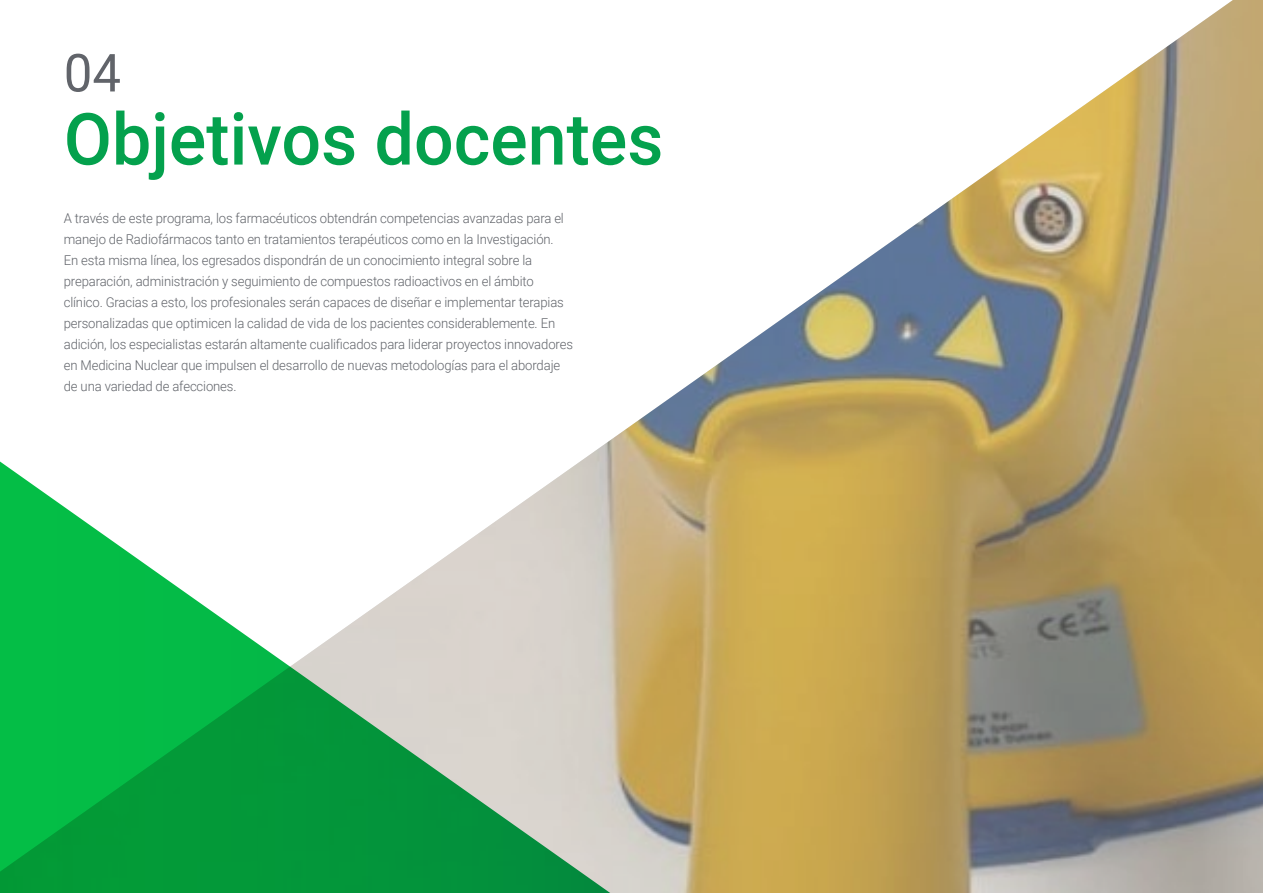
<style>
.page{position:relative;width:1263px;height:893px;background:#fff}
.page>*{position:absolute;margin:0;border:0;box-sizing:border-box;transform-origin:0 0}
.t1{font:500 72px "Roboto";color:#04a14d}
.t2{font:52.5px "Roboto";color:#61646a}
.t3{font:300 13.5px/21px "Roboto";letter-spacing:-.01em;color:#61646a}
</style>
<div class="page">
<img style="left:602px;top:0;width:661px;height:893px">
<svg style="left:0;top:446px;width:640px;height:447px"></svg>
<h2 class="t2" style="left:64px;top:36px;width:59px">04</h2>
<h1 class="t1" style="left:64px;top:89px;width:601px">Objetivos docentes</h1>
<p class="t3" style="left:64px;top:207px;width:511px">A través de este programa, los farmacéuticos obtendrán competencias avanzadas para el manejo de Radiofármacos tanto en tratamientos terapéuticos como en la Investigación.<br>En esta misma línea, los egresados dispondrán de un conocimiento integral sobre la preparación, administración y seguimiento de compuestos radioactivos en el ámbito clínico. Gracias a esto, los profesionales serán capaces de diseñar e implementar terapias personalizadas que optimicen la calidad de vida de los pacientes considerablemente. En adición, los especialistas estarán altamente cualificados para liderar proyectos innovadores en Medicina Nuclear que impulsen el desarrollo de nuevas metodologías para el abordaje de una variedad de afecciones.</p>
</div>
